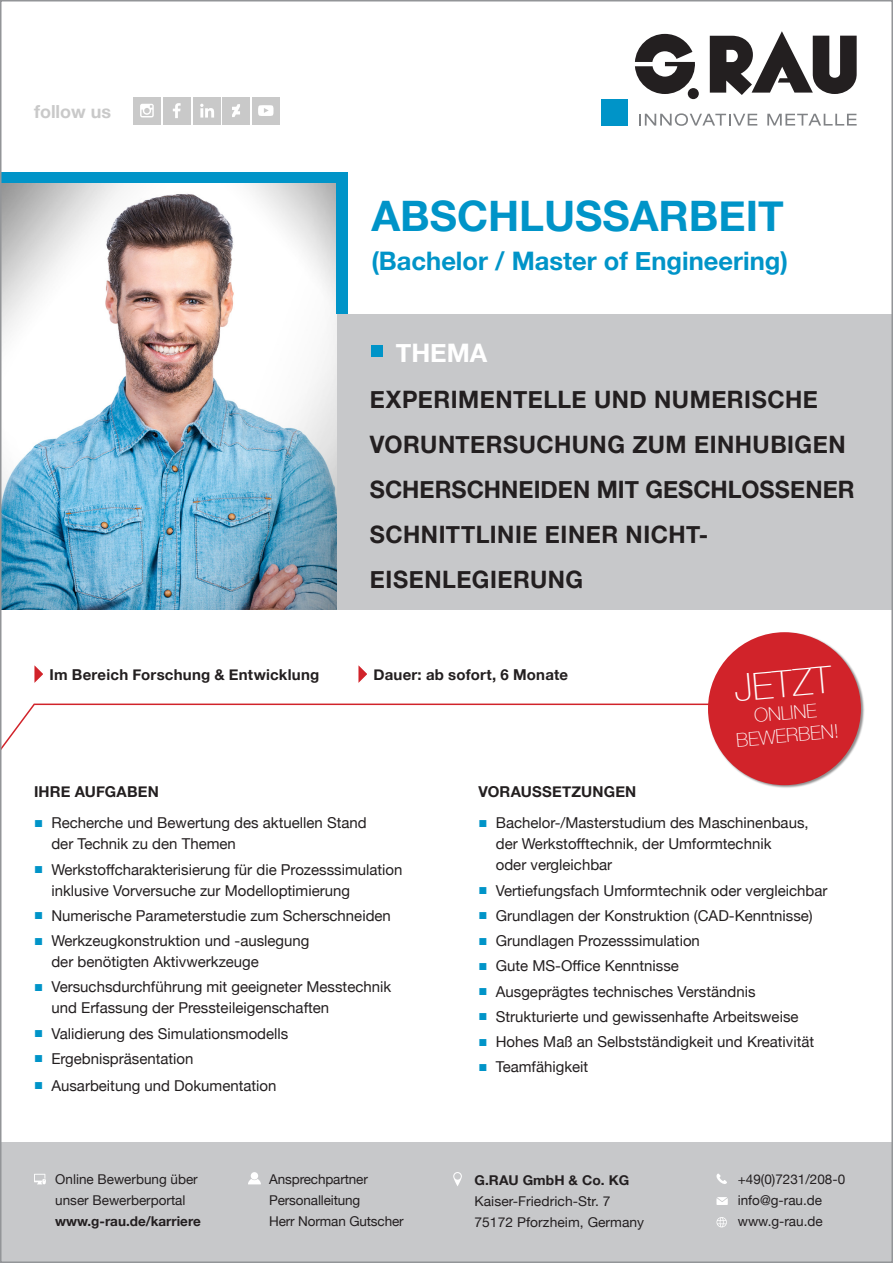
<style>
.page{position:relative;width:893px;height:1263px;background:#fff}
.page>*{position:absolute;margin:0;border:0;box-sizing:border-box;transform-origin:0 0}
.t1{font:700 42px "Helvetica Neue";color:#0094c8}
.t2{font:100 37.35px "Helvetica Neue";color:#fff}
.t3{font:700 25.5px "Helvetica Neue";color:#0094c8}
.t4{font:700 25.5px "Helvetica Neue";color:#fff}
.t5{font:700 24px/45px "Helvetica Neue";letter-spacing:.02em;color:#231f20}
.t6{font:100 19.05px "Helvetica Neue";color:#fff}
.t7{font:100 18.9px "Helvetica Neue";color:#fff}
.t8{font:700 18px "Helvetica Neue";color:#c9c9c9}
.t9{font:15px/21px "Helvetica Neue";color:#231f20}
.t10{font:700 15px "Helvetica Neue";letter-spacing:.01em;color:#231f20}
.t11{font:13.5px/21px "Helvetica Neue";color:#231f20}
.t12{font:700 13.5px "Helvetica Neue";color:#231f20}
.s1{font-family:"Arial";color:#0094c8}
</style>
<div class="page">
<div style="left:0;top:1142px;width:893px;height:121px;background:#c7c8ca"></div>
<svg style="left:34px;top:1174px;width:12px;height:10px"></svg>
<svg style="left:248px;top:1172px;width:13px;height:12px"></svg>
<svg style="left:453px;top:1172px;width:9px;height:14px"></svg>
<div style="left:454px;top:1173px;width:7px;height:7px;background:#c7c8ca;border-radius:50%"></div>
<svg style="left:716px;top:1173px;width:11px;height:11px"></svg>
<svg style="left:716px;top:1197px;width:12px;height:8px"></svg>
<svg style="left:716px;top:1217px;width:11px;height:10px"></svg>
<div style="left:222px;top:97px;width:28px;height:27px;background:#c9c9c9"></div>
<svg style="left:232px;top:104px;width:8px;height:13px"></svg>
<div style="left:252px;top:97px;width:28px;height:27px;background:#c9c9c9"></div>
<svg style="left:258px;top:105px;width:16px;height:11px"></svg>
<div style="left:193px;top:97px;width:27px;height:27px;background:#c9c9c9"></div>
<svg style="left:200px;top:104px;width:14px;height:14px"></svg>
<div style="left:163px;top:97px;width:28px;height:27px;background:#c9c9c9"></div>
<svg style="left:173px;top:103px;width:8px;height:15px"></svg>
<div style="left:133px;top:97px;width:28px;height:27px;background:#c9c9c9"></div>
<svg style="left:140px;top:104px;width:14px;height:13px"></svg>
<svg style="left:34px;top:665px;width:9px;height:18px"></svg>
<svg style="left:358px;top:665px;width:9px;height:18px"></svg>
<div style="left:688px;top:88px;width:11px;height:11px;background:#231f20;border-radius:50%"></div>
<div style="left:601px;top:99px;width:27px;height:27px;background:#0094c8"></div>
<svg style="left:635px;top:34px;width:61px;height:60px"></svg>
<svg style="left:710px;top:31px;width:147px;height:64px"></svg>
<svg style="left:639px;top:113px;width:118px;height:13px"></svg>
<svg style="left:767px;top:114px;width:90px;height:12px"></svg>
<svg style="left:3px;top:703px;width:705px;height:45px"></svg>
<div style="left:0;top:172px;width:347px;height:19px;background:#0094c8"></div>
<div style="left:3px;top:314px;width:890px;height:295px;background:#c7c8ca"></div>
<div style="left:371px;top:346px;width:12px;height:11px;background:#0094c8"></div>
<img style="left:3px;top:183px;width:333px;height:426px">
<div style="left:336px;top:183px;width:11px;height:131px;background:#0094c8"></div>
<div style="left:708px;top:632px;width:156px;height:156px;background:#231f20;opacity:.5"></div>
<div style="left:708px;top:632px;width:153px;height:153px;background:#d1232a;border-radius:50%"></div>
<p class="t8" style="left:34px;top:97px;width:79px">follow us</p>
<p class="t1" style="left:371px;top:183px;width:414px">ABSCHLUSSARBEIT</p>
<p class="t3" style="left:371px;top:241px;width:418px">(Bachelor / Master of Engineering)</p>
<p class="t4" style="left:396px;top:333px;width:93px">THEMA</p>
<p class="t5" style="left:370px;top:378px;width:486px">EXPERIMENTELLE UND NUMERISCHE<br>VORUNTERSUCHUNG ZUM EINHUBIGEN<br>SCHERSCHNEIDEN MIT GESCHLOSSENER<br>SCHNITTLINIE EINER NICHT-<br>EISENLEGIERUNG</p>
<p class="t10" style="left:50px;top:663px;width:271px">Im Bereich Forschung &amp; Entwicklung</p>
<p class="t10" style="left:374px;top:663px;width:196px">Dauer: ab sofort, 6 Monate</p>
<p class="t2" style="left:732px;top:660px;width:99px;rotate:-5deg">JETZT</p>
<p class="t7" style="left:753px;top:701px;width:64px;rotate:-5deg">ONLINE</p>
<p class="t6" style="left:735px;top:725px;width:104px;rotate:-5deg">BEWERBEN!</p>
<p class="t10" style="left:34px;top:780px;width:126px">IHRE AUFGABEN</p>
<p class="t9" style="left:51px;top:813px;width:317px;text-indent:-17px"><span class="s1">■</span> Recherche und Bewertung des aktuellen Stand der Technik zu den Themen</p>
<p class="t9" style="left:51px;top:859px;width:353px;text-indent:-17px"><span class="s1">■</span> Werkstoffcharakterisierung für die Prozesssimulation inklusive Vorversuche zur Modelloptimierung</p>
<p class="t9" style="left:34px;top:906px;width:358px"><span class="s1">■</span> Numerische Parameterstudie zum Scherschneiden</p>
<p class="t9" style="left:51px;top:931px;width:260px;text-indent:-17px"><span class="s1">■</span> Werkzeugkonstruktion und -auslegung der benötigten Aktivwerkzeuge</p>
<p class="t9" style="left:51px;top:977px;width:341px;text-indent:-17px"><span class="s1">■</span> Versuchsdurchführung mit geeigneter Messtechnik und Erfassung der Pressteileigenschaften</p>
<p class="t9" style="left:34px;top:1023px;width:256px"><span class="s1">■</span> Validierung des Simulationsmodells</p>
<p class="t9" style="left:34px;top:1049px;width:161px"><span class="s1">■</span> Ergebnispräsentation</p>
<p class="t9" style="left:34px;top:1075px;width:244px"><span class="s1">■</span> Ausarbeitung und Dokumentation</p>
<p class="t10" style="left:478px;top:780px;width:159px">VORAUSSETZUNGEN</p>
<p class="t9" style="left:496px;top:813px;width:314px;text-indent:-17px"><span class="s1">■</span> Bachelor-/Masterstudium des Maschinenbaus, der Werkstofftechnik, der Umformtechnik<br>oder vergleichbar</p>
<p class="t9" style="left:478px;top:880px;width:350px"><span class="s1">■</span> Vertiefungsfach Umformtechnik oder vergleichbar</p>
<p class="t9" style="left:478px;top:906px;width:336px"><span class="s1">■</span> Grundlagen der Konstruktion (CAD-Kenntnisse)</p>
<p class="t9" style="left:478px;top:931px;width:223px"><span class="s1">■</span> Grundlagen Prozesssimulation</p>
<p class="t9" style="left:478px;top:956px;width:202px"><span class="s1">■</span> Gute MS-Office Kenntnisse</p>
<p class="t9" style="left:478px;top:981px;width:279px"><span class="s1">■</span> Ausgeprägtes technisches Verständnis</p>
<p class="t9" style="left:478px;top:1007px;width:322px"><span class="s1">■</span> Strukturierte und gewissenhafte Arbeitsweise</p>
<p class="t9" style="left:478px;top:1032px;width:337px"><span class="s1">■</span> Hohes Maß an Selbstständigkeit und Kreativität</p>
<p class="t9" style="left:478px;top:1057px;width:111px"><span class="s1">■</span> Teamfähigkeit</p>
<p class="t11" style="left:55px;top:1170px;width:144px">Online Bewerbung über unser Bewerberportal</p>
<p class="t12" style="left:55px;top:1211px;width:147px">www.g-rau.de/karriere</p>
<p class="t11" style="left:269px;top:1170px;width:136px">Ansprechpartner<br>Personalleitung<br>Herr Norman Gutscher</p>
<p class="t12" style="left:474px;top:1169px;width:156px">G.RAU GmbH &amp; Co. KG</p>
<p class="t11" style="left:474px;top:1191px;width:171px">Kaiser-Friedrich-Str. 7<br>75172 Pforzheim, Germany</p>
<p class="t11" style="left:738px;top:1170px;width:109px">+49(0)7231/208-0 info@g-rau.de www.g-rau.de</p>
</div>
